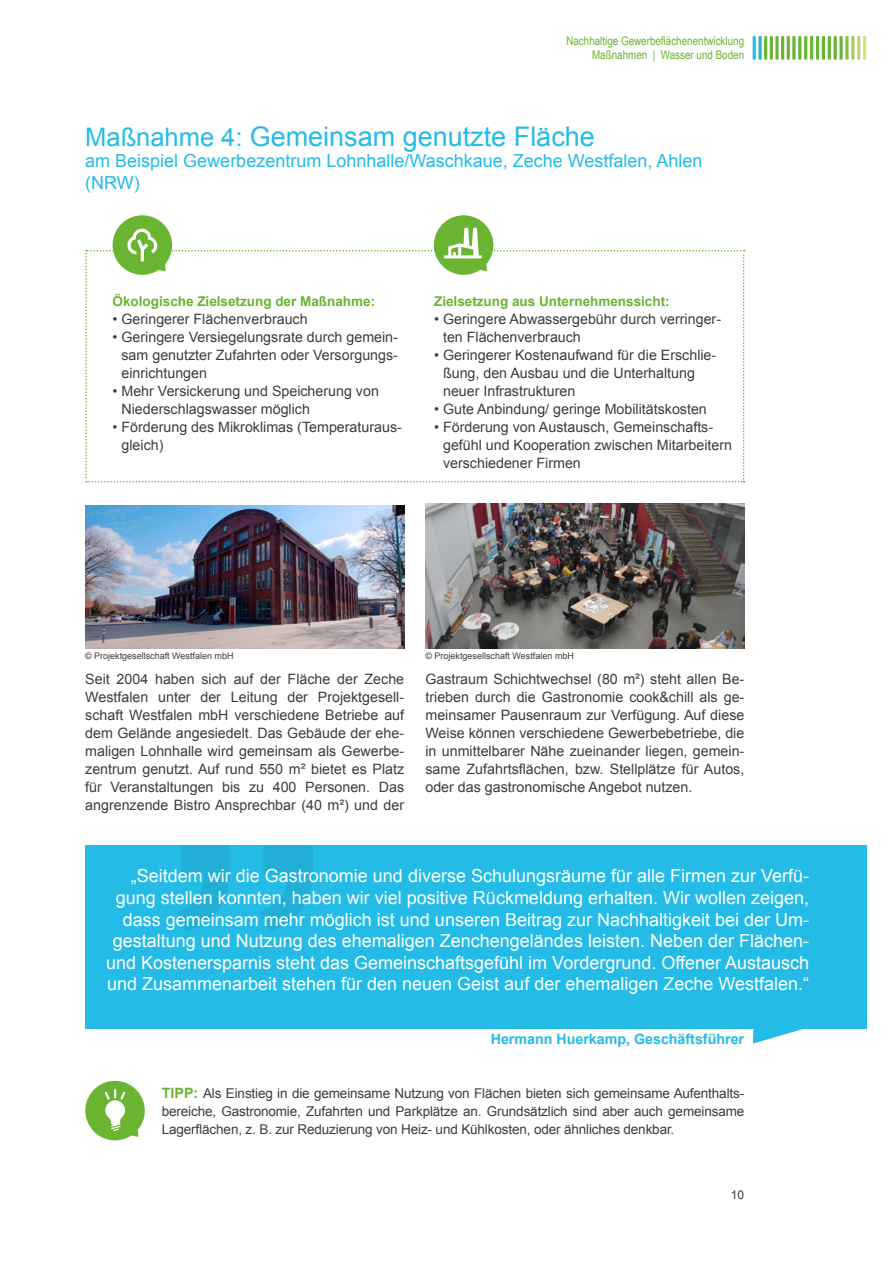
<style>
.page{position:relative;width:893px;height:1263px;background:#fff}
.page>*{position:absolute;margin:0;border:0;box-sizing:border-box;transform-origin:0 0}
.t1{font:27px "Arial";color:#24bbe7}
.t2{font:18px/21.6px "Arial";color:#fff;text-align:right}
.t3{font:18px/21.6px "Arial";color:#24bbe7}
.t4{font:14.25px/18px "Arial";color:#3c3c3b}
.t5{font:700 14.25px "Arial";color:#24bbe7}
.t6{font:13.5px/18px "Arial";letter-spacing:-.01em;color:#3c3c3b;text-align:justify}
.t7{font:700 13.5px "Arial";color:#69b430}
.t8{font:12px/14.4px "Arial Narrow";color:#69b430;text-align:right}
.t9{font:12px "Arial";color:#3c3c3b}
.t10{font:9px "Arial";color:#3c3c3b}
.s1{font-size:25.5px}
.s2{font-weight:700;font-size:14.25px;color:#69b430}
</style>
<div class="page">
<svg style="left:758px;top:36px;width:4px;height:24px"></svg>
<hr style="left:863px;top:36px;width:3px;height:24px;background:#d3df84">
<hr style="left:753px;top:36px;width:3px;height:24px;background:#24bbe7">
<hr style="left:857px;top:36px;width:3px;height:24px;background:#b9d36c">
<hr style="left:851px;top:36px;width:3px;height:24px;background:#a4c954">
<svg style="left:845px;top:36px;width:4px;height:24px"></svg>
<svg style="left:839px;top:36px;width:4px;height:24px"></svg>
<hr style="left:816px;top:36px;width:3px;height:24px;background:#69b430">
<hr style="left:828px;top:36px;width:3px;height:24px;background:#69b430">
<hr style="left:804px;top:36px;width:3px;height:24px;background:#69b430">
<hr style="left:792px;top:36px;width:3px;height:24px;background:#69b430">
<hr style="left:781px;top:36px;width:3px;height:24px;background:#69b430">
<hr style="left:764px;top:36px;width:3px;height:24px;background:#69b430">
<hr style="left:834px;top:36px;width:3px;height:24px;background:#69b430">
<hr style="left:810px;top:36px;width:3px;height:24px;background:#69b430">
<hr style="left:798px;top:36px;width:3px;height:24px;background:#69b430">
<hr style="left:787px;top:36px;width:3px;height:24px;background:#69b430">
<svg style="left:775px;top:36px;width:4px;height:24px"></svg>
<hr style="left:770px;top:36px;width:3px;height:24px;background:#69b430">
<hr style="left:822px;top:36px;width:3px;height:24px;background:#69b430">
<svg style="left:753px;top:1029px;width:50px;height:14px"></svg>
<div style="left:85px;top:845px;width:781px;height:184px;background:#24bbe7"></div>
<svg style="left:177px;top:845px;width:136px;height:87px"></svg>
<img style="left:85px;top:505px;width:319px;height:143px">
<svg style="left:85px;top:215px;width:660px;height:267px"></svg>
<svg style="left:85px;top:1080px;width:60px;height:61px"></svg>
<img style="left:425px;top:504px;width:320px;height:144px">
<p class="t8" style="left:566px;top:33px;width:179px">Nachhaltige Gewerbeflächenentwicklung<br>Maßnahmen | Wasser und Boden</p>
<h1 class="t1" style="left:85px;top:118px;width:511px"><span class="s1">Maßnahme 4:</span> Gemeinsam genutzte Fläche</h1>
<p class="t3" style="left:85px;top:150px;width:619px">am Beispiel Gewerbezentrum Lohnhalle/Waschkaue, Zeche Westfalen, Ahlen (NRW)</p>
<p class="t7" style="left:113px;top:292px;width:264px">Ökologische Zielsetzung der Maßnahme:</p>
<p class="t4" style="left:113px;top:310px;width:197px">• Geringerer Flächenverbrauch</p>
<p class="t4" style="left:122px;top:328px;width:278px;text-align:justify;text-indent:-9px">• Geringere Versiegelungsrate durch gemein&shy;sam genutzter Zufahrten oder Versorgungs&shy;einrichtungen</p>
<p class="t4" style="left:122px;top:382px;width:259px;text-indent:-9px">• Mehr Versickerung und Speicherung von<br>Niederschlagswasser möglich</p>
<p class="t4" style="left:122px;top:418px;width:282px;text-indent:-9px">• Förderung des Mikroklimas (Temperaturaus&shy;gleich)</p>
<p class="t7" style="left:434px;top:292px;width:237px">Zielsetzung aus Unternehmenssicht:</p>
<p class="t4" style="left:443px;top:310px;width:280px;text-indent:-9px">• Geringere Abwassergebühr durch verringer&shy;ten Flächenverbrauch</p>
<p class="t4" style="left:443px;top:346px;width:275px;text-indent:-9px">• Geringerer Kostenaufwand für die Erschlie&shy;ßung, den Ausbau und die Unterhaltung neuer Infrastrukturen</p>
<p class="t4" style="left:434px;top:400px;width:274px">• Gute Anbindung/ geringe Mobilitätskosten</p>
<p class="t4" style="left:443px;top:418px;width:291px;text-indent:-9px">• Förderung von Austausch, Gemeinschafts&shy;gefühl und Kooperation zwischen Mitarbeitern verschiedener Firmen</p>
<p class="t10" style="left:85px;top:650px;width:150px">© Projektgesellschaft Westfalen mbH</p>
<p class="t10" style="left:425px;top:650px;width:150px">© Projektgesellschaft Westfalen mbH</p>
<p class="t4" style="left:85px;top:670px;width:320px;text-align:justify">Seit 2004 haben sich auf der Fläche der Zeche Westfalen unter der Leitung der Projektgesell&shy;schaft Westfalen mbH verschiedene Betriebe auf dem Gelände angesiedelt. Das Gebäude der ehe&shy;maligen Lohnhalle wird gemeinsam als Gewerbe&shy;zentrum genutzt. Auf rund 550 m² bietet es Platz für Veranstaltungen bis zu 400 Personen. Das angrenzende Bistro Ansprechbar (40 m²) und der</p>
<p class="t4" style="left:425px;top:670px;width:320px;text-align:justify">Gastraum Schichtwechsel (80 m²) steht allen Be&shy;trieben durch die Gastronomie cook&amp;chill als ge&shy;meinsamer Pausenraum zur Verfügung. Auf diese Weise können verschiedene Gewerbebetriebe, die in unmittelbarer Nähe zueinander liegen, gemein&shy;same Zufahrtsflächen, bzw. Stellplätze für Autos, oder das gastronomische Angebot nutzen.</p>
<p class="t2" style="left:106px;top:865px;width:705px">„Seitdem wir die Gastronomie und diverse Schulungsräume für alle Firmen zur Verfü&shy;gung stellen konnten, haben wir viel positive Rückmeldung erhalten. Wir wollen zeigen, dass gemeinsam mehr möglich ist und unseren Beitrag zur Nachhaltigkeit bei der Um&shy;gestaltung und Nutzung des ehemaligen Zenchengeländes leisten. Neben der Flächen&shy;und Kostenersparnis steht das Gemeinschaftsgefühl im Vordergrund. Offener Austausch und Zusammenarbeit stehen für den neuen Geist auf der ehemaligen Zeche Westfalen.“</p>
<p class="t5" style="left:491px;top:1030px;width:255px">Hermann Huerkamp, Geschäftsführer</p>
<p class="t6" style="left:162px;top:1084px;width:584px"><span class="s2">TIPP:</span> Als Einstieg in die gemeinsame Nutzung von Flächen bieten sich gemeinsame Aufenthalts&shy;bereiche, Gastronomie, Zufahrten und Parkplätze an. Grundsätzlich sind aber auch gemeinsame Lagerflächen, z. B. zur Reduzierung von Heiz- und Kühlkosten, oder ähnliches denkbar.</p>
<p class="t9" style="left:731px;top:1186px;width:15px">10</p>
</div>
